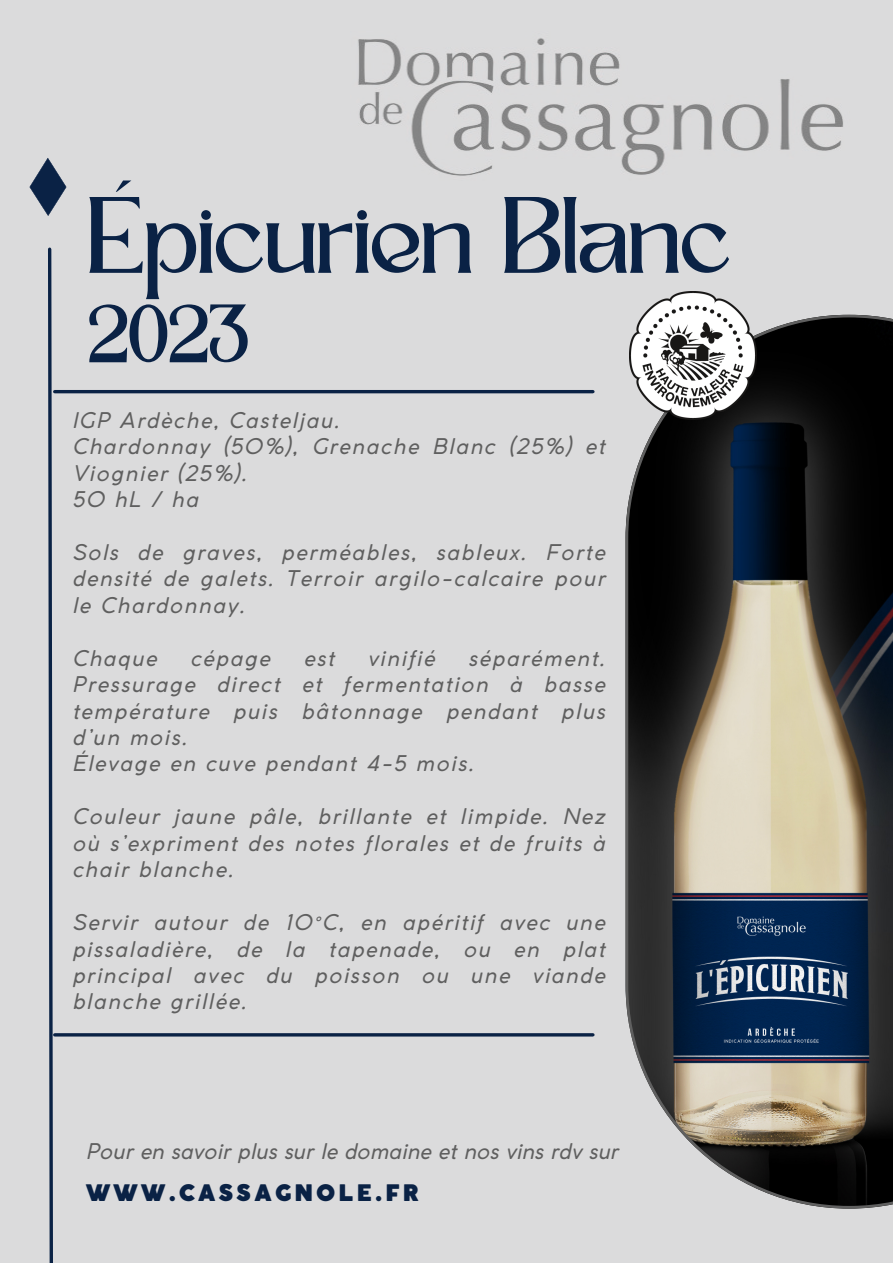
<style>
.page{position:relative;width:893px;height:1263px;background:#dbdbdc}
.page>*{position:absolute;margin:0;border:0;box-sizing:border-box;transform-origin:0 0}
.t1{font:101.1px "Kingred Serif";letter-spacing:-.05em;color:#0a2245}
.t2{font:77.1px "Kingred Serif";color:#0a2245}
.t3{font:900 22.5px "Coco Gothic";letter-spacing:.115em;color:#0a2245}
.t4{font:italic 21.38px/26.4px "Coco Gothic";letter-spacing:.075em;color:#5f5f5f;text-align:justify}
.t5{font:italic 21.38px "Coco Gothic";letter-spacing:.005em;color:#5f5f5f}
</style>
<div class="page">
<svg style="left:30px;top:158px;width:36px;height:58px"></svg>
<svg style="left:48px;top:247px;width:7px;height:1016px"></svg>
<hr style="left:55px;top:390px;width:538px;height:3px;background:#0a2245">
<hr style="left:55px;top:1033px;width:538px;height:3px;background:#0a2245">
<svg style="left:625px;top:315px;width:268px;height:893px;background:#535554"></svg>
<img style="left:629px;top:292px;width:127px;height:127px">
<img style="left:358px;top:38px;width:485px;height:138px">
<p class="t1" style="left:89px;top:197px;width:649px">Épicurien Blanc</p>
<p class="t2" style="left:89px;top:304px;width:166px">2023</p>
<p class="t4" style="left:72px;top:409px;width:269px">IGP Ardèche, Casteljau.</p>
<p class="t4" style="left:72px;top:435px;width:534px">Chardonnay (50%), Grenache Blanc (25%) et<br>Viognier (25%).</p>
<p class="t4" style="left:72px;top:488px;width:128px">50 hL / ha</p>
<p class="t4" style="left:72px;top:541px;width:534px">Sols de graves, perméables, sableux. Forte densité de galets. Terroir argilo-calcaire pour le Chardonnay.</p>
<p class="t4" style="left:72px;top:647px;width:86px">Chaque</p>
<p class="t4" style="left:190px;top:647px;width:81px">cépage</p>
<p class="t4" style="left:303px;top:647px;width:32px">est</p>
<p class="t4" style="left:367px;top:647px;width:69px">vinifié</p>
<p class="t4" style="left:72px;top:647px;width:534px;text-indent:396px">séparément.<br>Pressurage direct et fermentation à basse température puis bâtonnage pendant plus d’un mois.</p>
<p class="t4" style="left:72px;top:752px;width:403px">Élevage en cuve pendant 4-5 mois.</p>
<p class="t4" style="left:72px;top:805px;width:534px">Couleur jaune pâle, brillante et limpide. Nez où s’expriment des notes florales et de fruits à chair blanche.</p>
<p class="t4" style="left:72px;top:911px;width:534px">Servir autour de 10°C, en apéritif avec une pissaladière, de la tapenade, ou en plat principal avec du poisson ou une viande blanche grillée.</p>
<p class="t5" style="left:86px;top:1143px;width:534px">Pour en savoir plus sur le domaine et nos vins rdv sur</p>
<p class="t3" style="left:86px;top:1184px;width:335px">WWW.CASSAGNOLE.FR</p>
</div>
